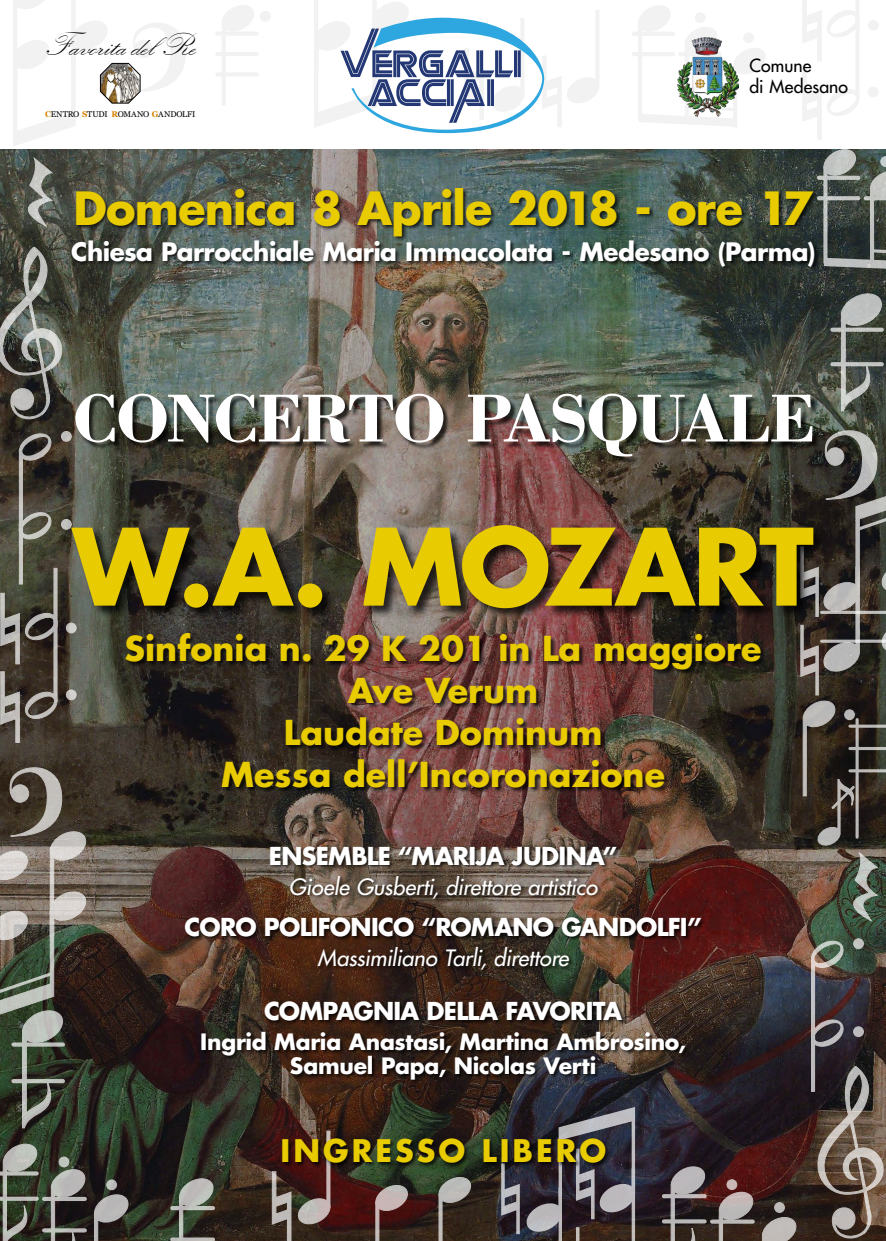
<style>
.page{position:relative;width:886px;height:1241px;background:#fff}
.page>*{position:absolute;margin:0;border:0;box-sizing:border-box;transform-origin:0 0}
.t1{font:700 103.38px "Futura Std";letter-spacing:-.035em;color:#e8cb00}
.t2{font:700 70px "Bodoni Std";letter-spacing:-.04em;color:#fff}
.t3{font:700 44.5px "Futura Std";letter-spacing:-.02em;color:#e8cb00}
.t4{font:700 33.44px/41.8px "Futura Std";color:#e8cb00;text-align:center}
.t5{font:33.06px "Kunstler Script";color:#000}
.t6{font:700 30.31px "Futura Std";letter-spacing:.1em;color:#e8cb00}
.t7{font:700 24.75px "Futura Std";letter-spacing:-.02em;color:#fff}
.t8{font:700 24px "Futura Std";letter-spacing:-.03em;color:#fff}
.t9{font:italic 500 21.94px "Futura Std";letter-spacing:-.01em;color:#fff}
.t10{font:700 21.94px/24px "Futura Std";letter-spacing:-.01em;color:#fff;text-align:center}
.t11{font:500 17.62px/21.2px "Futura Std";letter-spacing:.005em;color:#000}
.t12{font:8.31px "Georgia";letter-spacing:-.01em;color:#000}
.s1{font-weight:700;color:#d78300}
</style>
<div class="page">
<img style="left:0;top:149px;width:886px;height:1091px">
<svg style="left:326px;top:1130px;width:4px;height:40px"></svg>
<svg style="left:375px;top:1184px;width:34px;height:56px;background:#705855"></svg>
<svg style="left:438px;top:1176px;width:34px;height:64px;background:#625b53"></svg>
<svg style="left:271px;top:1170px;width:60px;height:70px;background:#65534d"></svg>
<svg style="left:0;top:247px;width:64px;height:173px;background:#61625b"></svg>
<svg style="left:27px;top:157px;width:26px;height:71px;background:#7a7d76"></svg>
<svg style="left:840px;top:293px;width:44px;height:119px;background:#696e68"></svg>
<div style="left:832px;top:327px;width:50px;height:5px;background:#c3c4c1"></div>
<svg style="left:832px;top:362px;width:50px;height:4px"></svg>
<svg style="left:2px;top:1142px;width:37px;height:98px;background:#61665a"></svg>
<svg style="left:0;top:1171px;width:37px;height:4px"></svg>
<svg style="left:0;top:1196px;width:37px;height:4px"></svg>
<svg style="left:670px;top:1165px;width:37px;height:75px;background:#61595a"></svg>
<svg style="left:664px;top:1193px;width:41px;height:4px"></svg>
<svg style="left:664px;top:1219px;width:41px;height:4px"></svg>
<svg style="left:50px;top:1168px;width:37px;height:72px;background:#5d5b58"></svg>
<svg style="left:44px;top:1196px;width:41px;height:4px"></svg>
<svg style="left:44px;top:1227px;width:41px;height:5px"></svg>
<svg style="left:718px;top:1190px;width:37px;height:50px;background:#796865"></svg>
<svg style="left:712px;top:1219px;width:41px;height:4px"></svg>
<svg style="left:93px;top:1193px;width:37px;height:47px;background:#686563"></svg>
<svg style="left:761px;top:1216px;width:37px;height:24px"></svg>
<svg style="left:178px;top:1177px;width:37px;height:63px;background:#696c63"></svg>
<svg style="left:172px;top:1205px;width:41px;height:4px"></svg>
<hr style="left:172px;top:1237px;width:41px;height:3px;background:#fff">
<img style="left:810px;top:938px;width:76px;height:300px">
<div style="left:853px;top:938px;width:10px;height:10px;background:#c2c2bf;border-radius:50%"></div>
<div style="left:853px;top:938px;width:11px;height:10px;border:1px solid #fff;border-radius:50%"></div>
<div style="left:853px;top:1026px;width:10px;height:10px;background:#bebbbd;border-radius:50%"></div>
<div style="left:853px;top:1026px;width:11px;height:10px;border:1px solid #fff;border-radius:50%"></div>
<div style="left:61px;top:431px;width:10px;height:10px;background:#bfbdba;border-radius:50%"></div>
<div style="left:61px;top:431px;width:11px;height:10px;border:1px solid #fff;border-radius:50%"></div>
<div style="left:61px;top:519px;width:10px;height:10px;background:#c1c0bb;border-radius:50%"></div>
<div style="left:61px;top:519px;width:11px;height:10px;border:1px solid #fff;border-radius:50%"></div>
<svg style="left:0;top:431px;width:59px;height:312px;background:#575349"></svg>
<svg style="left:66px;top:690px;width:10px;height:9px"></svg>
<div style="left:66px;top:689px;width:11px;height:11px;border:1px solid #fff;border-radius:50%"></div>
<svg style="left:66px;top:623px;width:10px;height:9px"></svg>
<div style="left:66px;top:622px;width:11px;height:11px;border:1px solid #fff;border-radius:50%"></div>
<svg style="left:802px;top:0;width:58px;height:140px"></svg>
<div style="left:868px;top:87px;width:10px;height:10px;background:#ededed;border-radius:50%"></div>
<div style="left:868px;top:87px;width:10px;height:10px;border:1px solid #ededed;border-radius:50%"></div>
<div style="left:868px;top:20px;width:10px;height:10px;background:#ededed;border-radius:50%"></div>
<div style="left:868px;top:20px;width:10px;height:11px;border:1px solid #ededed;border-radius:50%"></div>
<svg style="left:0;top:766px;width:87px;height:362px;background:#616055"></svg>
<div style="left:59px;top:1156px;width:10px;height:10px;background:#bec5be;border-radius:50%"></div>
<div style="left:59px;top:1156px;width:10px;height:11px;border:1px solid #fff;border-radius:50%"></div>
<div style="left:727px;top:1179px;width:10px;height:10px;background:#cbb8b7;border-radius:50%"></div>
<div style="left:726px;top:1178px;width:11px;height:11px;border:1px solid #fff;border-radius:50%"></div>
<div style="left:107px;top:1179px;width:9px;height:10px;background:#c0c1bd;border-radius:50%"></div>
<div style="left:106px;top:1179px;width:11px;height:10px;border:1px solid #fff;border-radius:50%"></div>
<div style="left:774px;top:1202px;width:10px;height:10px;background:#bebab8;border-radius:50%"></div>
<div style="left:774px;top:1201px;width:11px;height:11px;border:1px solid #fff;border-radius:50%"></div>
<svg style="left:822px;top:149px;width:37px;height:29px"></svg>
<svg style="left:823px;top:166px;width:4px;height:81px"></svg>
<hr style="left:870px;top:187px;width:4px;height:79px;background:#bfc2c0">
<svg style="left:868px;top:156px;width:18px;height:40px"></svg>
<svg style="left:819px;top:176px;width:39px;height:4px"></svg>
<svg style="left:819px;top:196px;width:39px;height:4px"></svg>
<svg style="left:866px;top:196px;width:20px;height:4px"></svg>
<svg style="left:819px;top:247px;width:67px;height:23px;background:#686e6c"></svg>
<svg style="left:222px;top:5px;width:35px;height:29px"></svg>
<hr style="left:222px;top:22px;width:4px;height:84px;background:#ededed">
<div style="left:260px;top:11px;width:10px;height:10px;background:#ededed;border-radius:50%"></div>
<div style="left:260px;top:11px;width:11px;height:11px;border:1px solid #ededed;border-radius:50%"></div>
<div style="left:217px;top:31px;width:39px;height:5px;background:#ededed"></div>
<hr style="left:217px;top:52px;width:39px;height:4px;background:#ededed">
<hr style="left:217px;top:72px;width:39px;height:4px;background:#ededed">
<svg style="left:638px;top:5px;width:32px;height:27px"></svg>
<hr style="left:638px;top:22px;width:4px;height:97px;background:#ededed">
<svg style="left:687px;top:27px;width:30px;height:11px"></svg>
<div style="left:695px;top:13px;width:10px;height:9px;background:#ededed;border-radius:50%"></div>
<div style="left:695px;top:12px;width:11px;height:11px;border:1px solid #ededed;border-radius:50%"></div>
<hr style="left:633px;top:32px;width:40px;height:4px;background:#ededed">
<hr style="left:633px;top:52px;width:40px;height:4px;background:#ededed">
<svg style="left:638px;top:103px;width:95px;height:23px"></svg>
<svg style="left:738px;top:48px;width:27px;height:26px"></svg>
<div style="left:733px;top:64px;width:4px;height:63px;border:1px solid #ededed"></div>
<div style="left:744px;top:33px;width:9px;height:10px;background:#ededed;border-radius:50%"></div>
<div style="left:743px;top:32px;width:11px;height:11px;border:1px solid #ededed;border-radius:50%"></div>
<svg style="left:800px;top:429px;width:86px;height:493px;background:#4d4941"></svg>
<div style="left:844px;top:709px;width:10px;height:10px;background:#b7b7b7;border-radius:50%"></div>
<div style="left:844px;top:709px;width:11px;height:11px;border:1px solid #fff;border-radius:50%"></div>
<svg style="left:855px;top:719px;width:4px;height:118px"></svg>
<hr style="left:850px;top:724px;width:36px;height:3px;background:#fff">
<svg style="left:850px;top:746px;width:36px;height:4px"></svg>
<hr style="left:850px;top:769px;width:36px;height:3px;background:#fff">
<svg style="left:501px;top:1106px;width:134px;height:134px;background:#514d54"></svg>
<div style="left:71px;top:187px;width:748px;height:85px;background:#000;opacity:.75"></div>
<div style="left:76px;top:394px;width:744px;height:70px;background:#000;opacity:.75"></div>
<div style="left:281px;top:1137px;width:330px;height:30px;background:#000;opacity:.75"></div>
<div style="left:126px;top:633px;width:641px;height:160px;background:#000;opacity:.75"></div>
<div style="left:184px;top:844px;width:522px;height:240px;background:#000;opacity:.75"></div>
<div style="left:72px;top:525px;width:754px;height:96px;background:#000;opacity:.75"></div>
<img style="left:678px;top:38px;width:60px;height:79px">
<svg style="left:13px;top:0;width:172px;height:147px"></svg>
<svg style="left:314px;top:0;width:285px;height:133px"></svg>
<h3 class="t5" style="left:45px;top:28px;width:152px">Favorita del Re</h3>
<p class="t12" style="left:45px;top:108px;width:152px"><span class="s1">C</span>ENTRO <span class="s1">S</span>TUDI <span class="s1">R</span>OMANO <span class="s1">G</span>ANDOLFI</p>
<p class="t11" style="left:749px;top:55px;width:100px">Comune<br>di Medesano</p>
<h3 class="t3" style="left:74px;top:179px;width:741px">Domenica 8 Aprile 2018 - ore 17</h3>
<p class="t7" style="left:71px;top:235px;width:746px">Chiesa Parrocchiale Maria Immacolata - Medesano (Parma)</p>
<h2 class="t2" style="left:72px;top:374px;width:745px">CONCERTO PASQUALE</h2>
<h1 class="t1" style="left:73px;top:498px;width:743px">W.A. MOZART</h1>
<h3 class="t4" style="left:125px;top:627px;width:638px">Sinfonia n. 29 K 201 in La maggiore<br>Ave Verum<br>Laudate Dominum<br>Messa dell’Incoronazione</h3>
<p class="t8" style="left:269px;top:839px;width:350px">ENSEMBLE “MARIJA JUDINA”</p>
<p class="t9" style="left:289px;top:872px;width:310px">Gioele Gusberti, direttore artistico</p>
<p class="t8" style="left:184px;top:911px;width:519px">CORO POLIFONICO “ROMANO GANDOLFI”</p>
<p class="t9" style="left:318px;top:944px;width:253px">Massimiliano Tarli, direttore</p>
<p class="t8" style="left:264px;top:994px;width:360px">COMPAGNIA DELLA FAVORITA</p>
<p class="t10" style="left:200px;top:1029px;width:487px">Ingrid Maria Anastasi, Martina Ambrosino,<br>Samuel Papa, Nicolas Verti</p>
<p class="t6" style="left:281px;top:1130px;width:327px">INGRESSO LIBERO</p>
</div>
